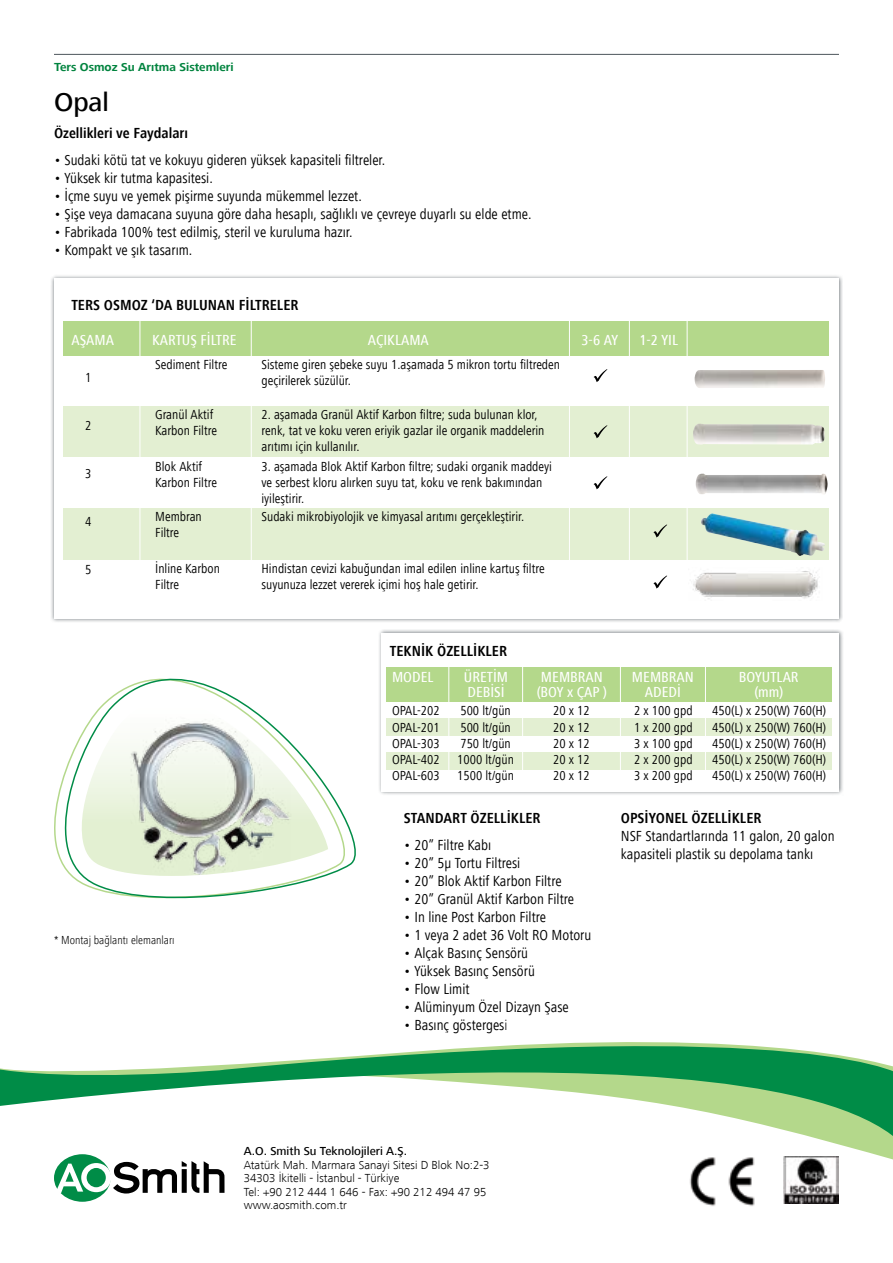
<style>
.page{position:relative;width:893px;height:1263px;background:#fff}
.page>*{position:absolute;margin:0;border:0;box-sizing:border-box;transform-origin:0 0}
.t1{font:500 27px "Frutiger";color:#000}
.t2{font:15px/18px "Frutiger Cond";color:#000}
.t3{font:700 15px "Frutiger Cond";color:#000}
.t4{font:500 15px/15px "Frutiger Cond";color:#fff}
.t5{font:13.5px/16.2px "Frutiger Cond";color:#000}
.t6{font:300 12px/13.5px "Frutiger";color:#000}
.t7{font:500 12px "Frutiger";color:#000}
.t8{font:700 12px "Frutiger";color:#00833e}
.t9{font:300 12px "Frutiger Cond";color:#000}
.s1{font-weight:300}
</style>
<div class="page">
<div style="left:54px;top:1154px;width:57px;height:48px;background:#008c47;border-radius:50%"></div>
<svg style="left:56px;top:1163px;width:169px;height:31px"></svg>
<hr style="left:54px;top:54px;width:785px;height:1px;background:#4d555b">
<img style="left:783px;top:1163px;width:56px;height:41px">
<img style="left:689px;top:1163px;width:66px;height:43px">
<svg style="left:60px;top:1147px;width:833px;height:16px"></svg>
<svg style="left:0;top:1042px;width:893px;height:105px"></svg>
<div style="left:50px;top:275px;width:792px;height:348px;background:#4d555b;opacity:.75"></div>
<div style="left:54px;top:279px;width:785px;height:340px;background:#fff"></div>
<div style="left:64px;top:406px;width:765px;height:51px;background:#e3efd2"></div>
<div style="left:64px;top:508px;width:765px;height:51px;background:#e3efd2"></div>
<div style="left:64px;top:321px;width:765px;height:34px;background:#b4d88b"></div>
<hr style="left:140px;top:317px;width:1px;height:294px;background:#fff">
<hr style="left:251px;top:317px;width:1px;height:294px;background:#fff">
<hr style="left:569px;top:313px;width:1px;height:298px;background:#fff">
<hr style="left:629px;top:313px;width:1px;height:298px;background:#fff">
<hr style="left:687px;top:307px;width:1px;height:304px;background:#fff">
<svg style="left:594px;top:369px;width:13px;height:13px"></svg>
<svg style="left:594px;top:425px;width:13px;height:13px"></svg>
<svg style="left:594px;top:476px;width:13px;height:13px"></svg>
<svg style="left:653px;top:524px;width:14px;height:13px"></svg>
<svg style="left:653px;top:575px;width:14px;height:13px"></svg>
<img style="left:701px;top:513px;width:124px;height:43px">
<img style="left:693px;top:571px;width:125px;height:28px">
<img style="left:695px;top:370px;width:130px;height:18px">
<img style="left:693px;top:424px;width:131px;height:21px">
<img style="left:696px;top:474px;width:131px;height:20px">
<div style="left:378px;top:629px;width:465px;height:166px;background:#4d555b;opacity:.75"></div>
<div style="left:382px;top:633px;width:457px;height:158px;background:#fff"></div>
<div style="left:386px;top:718px;width:445px;height:17px;background:#e3efd2"></div>
<div style="left:386px;top:752px;width:445px;height:17px;background:#e3efd2"></div>
<div style="left:386px;top:667px;width:445px;height:34px;background:#b4d88b"></div>
<hr style="left:448px;top:664px;width:1px;height:124px;background:#fff">
<hr style="left:522px;top:664px;width:1px;height:127px;background:#fff">
<hr style="left:620px;top:664px;width:1px;height:126px;background:#fff">
<hr style="left:705px;top:664px;width:1px;height:120px;background:#fff">
<svg style="left:50px;top:600px;width:338px;height:299px"></svg>
<p class="t8" style="left:54px;top:60px;width:181px">Ters Osmoz Su Arıtma Sistemleri</p>
<h1 class="t1" style="left:54px;top:87px;width:56px">Opal</h1>
<p class="t3" style="left:54px;top:125px;width:136px">Özellikleri ve Faydaları</p>
<p class="t2" style="left:54px;top:151px;width:333px">• Sudaki kötü tat ve kokuyu gideren yüksek kapasiteli filtreler.</p>
<p class="t2" style="left:54px;top:169px;width:160px">• Yüksek kir tutma kapasitesi.</p>
<p class="t2" style="left:54px;top:187px;width:309px">• İçme suyu ve yemek pişirme suyunda mükemmel lezzet.</p>
<p class="t2" style="left:54px;top:205px;width:479px">• Şişe veya damacana suyuna göre daha hesaplı, sağlıklı ve çevreye duyarlı su elde etme.</p>
<p class="t2" style="left:54px;top:223px;width:300px">• Fabrikada 100% test edilmiş, steril ve kuruluma hazır.</p>
<p class="t2" style="left:54px;top:241px;width:140px">• Kompakt ve şık tasarım.</p>
<p class="t3" style="left:71px;top:297px;width:229px">TERS OSMOZ ‘DA BULUNAN FİLTRELER</p>
<p class="t4" style="left:71px;top:332px;width:44px">AŞAMA</p>
<p class="t5" style="left:85px;top:369px;width:8px">1</p>
<p class="t5" style="left:85px;top:417px;width:8px">2</p>
<p class="t5" style="left:85px;top:465px;width:8px">3</p>
<p class="t5" style="left:85px;top:513px;width:8px">4</p>
<p class="t5" style="left:85px;top:561px;width:8px">5</p>
<p class="t4" style="left:152px;top:332px;width:86px">KARTUŞ FİLTRE</p>
<p class="t4" style="left:368px;top:332px;width:63px">AÇIKLAMA</p>
<p class="t4" style="left:581px;top:332px;width:38px">3-6 AY</p>
<p class="t4" style="left:640px;top:332px;width:40px">1-2 YIL</p>
<p class="t5" style="left:155px;top:356px;width:74px">Sediment Filtre</p>
<p class="t5" style="left:261px;top:356px;width:300px">Sisteme giren şebeke suyu 1.aşamada 5 mikron tortu filtreden geçirilerek süzülür.</p>
<p class="t5" style="left:261px;top:406px;width:285px">2. aşamada Granül Aktif Karbon filtre; suda bulunan klor, renk, tat ve koku veren eriyik gazlar ile organik maddelerin arıtımı için kullanılır.</p>
<p class="t5" style="left:261px;top:458px;width:292px">3. aşamada Blok Aktif Karbon filtre; sudaki organik maddeyi ve serbest kloru alırken suyu tat, koku ve renk bakımından iyileştirir.</p>
<p class="t5" style="left:261px;top:508px;width:264px">Sudaki mikrobiyolojik ve kimyasal arıtımı gerçekleştirir.</p>
<p class="t5" style="left:261px;top:560px;width:285px">Hindistan cevizi kabuğundan imal edilen inline kartuş filtre suyunuza lezzet vererek içimi hoş hale getirir.</p>
<p class="t5" style="left:155px;top:406px;width:63px">Granül Aktif<br>Karbon Filtre</p>
<p class="t5" style="left:155px;top:458px;width:63px">Blok Aktif<br>Karbon Filtre</p>
<p class="t5" style="left:155px;top:508px;width:48px">Membran<br>Filtre</p>
<p class="t5" style="left:155px;top:560px;width:66px">İnline Karbon<br>Filtre</p>
<p class="t9" style="left:54px;top:933px;width:122px">* Montaj bağlantı elemanları</p>
<p class="t3" style="left:390px;top:643px;width:119px">TEKNİK ÖZELLİKLER</p>
<p class="t4" style="left:392px;top:670px;width:43px">MODEL</p>
<p class="t4" style="left:464px;top:670px;width:46px">ÜRETİM<br>DEBİSİ</p>
<p class="t4" style="left:537px;top:670px;width:72px">MEMBRAN (BOY x ÇAP )</p>
<p class="t4" style="left:632px;top:670px;width:63px;text-align:center">MEMBRAN<br>ADEDİ</p>
<p class="t4" style="left:739px;top:670px;width:61px;text-align:center">BOYUTLAR (mm)</p>
<p class="t5" style="left:392px;top:703px;width:49px;text-align:justify">OPAL-202<br>OPAL-201<br>OPAL-303<br>OPAL-402<br>OPAL-603</p>
<p class="t5" style="left:457px;top:703px;width:58px">500 lt/gün<br>500 lt/gün<br>750 lt/gün<br>1000 lt/gün<br>1500 lt/gün</p>
<p class="t5" style="left:553px;top:703px;width:38px;text-align:justify">20 x 12<br>20 x 12<br>20 x 12<br>20 x 12<br>20 x 12</p>
<p class="t5" style="left:634px;top:703px;width:60px;text-align:justify">2 x 100 gpd 1 x 200 gpd 3 x 100 gpd 2 x 200 gpd 3 x 200 gpd</p>
<p class="t5" style="left:712px;top:703px;width:115px;text-align:justify">450(L) x 250(W) 760(H)<br>450(L) x 250(W) 760(H)<br>450(L) x 250(W) 760(H)<br>450(L) x 250(W) 760(H)<br>450(L) x 250(W) 760(H)</p>
<p class="t3" style="left:621px;top:810px;width:142px">OPSİYONEL ÖZELLİKLER</p>
<p class="t2" style="left:621px;top:827px;width:215px">NSF Standartlarında 11 galon, 20 galon kapasiteli plastik su depolama tankı</p>
<p class="t3" style="left:404px;top:810px;width:138px">STANDART ÖZELLİKLER</p>
<p class="t2" style="left:404px;top:836px;width:89px">• 20” Filtre Kabı</p>
<p class="t2" style="left:404px;top:854px;width:118px">• 20” 5µ Tortu Filtresi</p>
<p class="t2" style="left:404px;top:872px;width:159px">• 20” Blok Aktif Karbon Filtre</p>
<p class="t2" style="left:404px;top:890px;width:172px">• 20” Granül Aktif Karbon Filtre</p>
<p class="t2" style="left:404px;top:908px;width:144px">• In line Post Karbon Filtre</p>
<p class="t2" style="left:404px;top:926px;width:189px">• 1 veya 2 adet 36 Volt RO Motoru</p>
<p class="t2" style="left:404px;top:944px;width:126px">• Alçak Basınç Sensörü</p>
<p class="t2" style="left:404px;top:962px;width:132px">• Yüksek Basınç Sensörü</p>
<p class="t2" style="left:404px;top:980px;width:67px">• Flow Limit</p>
<p class="t2" style="left:404px;top:998px;width:166px">• Alüminyum Özel Dizayn Şase</p>
<p class="t2" style="left:404px;top:1016px;width:105px">• Basınç gösterges<span class="s1">i</span></p>
<p class="t7" style="left:244px;top:1145px;width:165px">A.O. Smith Su Teknolojileri A.Ş.</p>
<p class="t6" style="left:244px;top:1158px;width:247px">Atatürk Mah. Marmara Sanayi Sitesi D Blok No:2-3<br>34303 İkitelli - İstanbul - Türkiye<br>Tel: +90 212 444 1 646 - Fax: +90 212 494 47 95 www.aosmith.com.tr</p>
</div>
